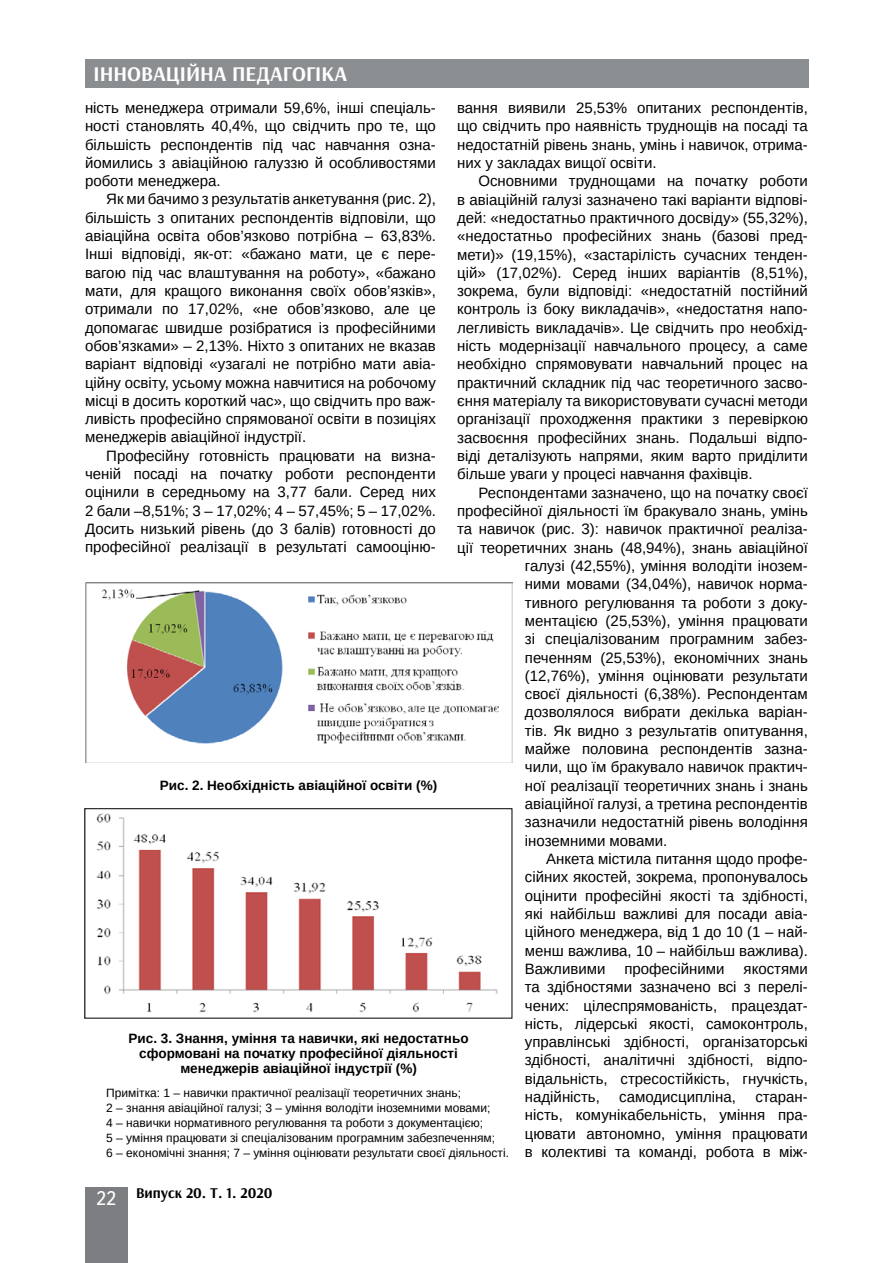
<style>
.page{position:relative;width:893px;height:1263px;background:#fff}
.page>*{position:absolute;margin:0;border:0;box-sizing:border-box;transform-origin:0 0}
.t1{font:700 21px "Arsenal";color:#fff}
.t2{font:15px/18.3px "Arimo";color:#000;text-align:justify}
.t3{font:700 15px "Arsenal";color:#000}
.t4{font:700 13.5px/15px "Arimo";color:#000;text-align:center}
.t5{font:12px/15px "Arimo";color:#000}
.s1{font-family:"Ukrainian Text";font-weight:400;font-size:19.5px;color:#fff}
</style>
<div class="page">
<div style="left:85px;top:59px;width:723px;height:29px;background:#8b8e90"></div>
<div style="left:85px;top:1186px;width:43px;height:76px;background:#7d7e81"></div>
<img style="left:85px;top:582px;width:427px;height:180px">
<img style="left:96px;top:813px;width:402px;height:200px">
<div style="left:85px;top:808px;width:427px;height:210px;border:1px solid #000"></div>
<h1 class="t1" style="left:94px;top:61px;width:255px">ІННОВАЦІЙНА ПЕДАГОГІКА</h1>
<p class="t2" style="left:85px;top:99px;width:352px">ність менеджера отримали 59,6%, інші спеціаль&shy;ності становлять 40,4%, що свідчить про те, що більшість респондентів під час навчання озна&shy;йомились з авіаційною галуззю й особливостями роботи менеджера.</p>
<p class="t2" style="left:85px;top:190px;width:352px;text-indent:21px">Як ми бачимо з результатів анкетування (рис. 2), більшість з опитаних респондентів відповіли, що авіаційна освіта обов’язково потрібна – 63,83%.<br>Інші відповіді, як-от: «бажано мати, це є пере&shy;вагою під час влаштування на роботу», «бажано мати, для кращого виконання своїх обов’язків», отримали по 17,02%, «не обов’язково, але це допомагає швидше розібратися із професійними обов’язками» – 2,13%. Ніхто з опитаних не вказав варіант відповіді «узагалі не потрібно мати авіа&shy;ційну освіту, усьому можна навчитися на робочому місці в досить короткий час», що свідчить про важ&shy;ливість професійно спрямованої освіти в позиціях менеджерів авіаційної індустрії.</p>
<p class="t2" style="left:85px;top:446px;width:352px;text-indent:21px">Професійну готовність працювати на визна&shy;ченій посаді на початку роботи респонденти оцінили в середньому на 3,77 бали. Серед них 2 бали –8,51%; 3 – 17,02%; 4 – 57,45%; 5 – 17,02%.<br>Досить низький рівень (до 3 балів) готовності до професійної реалізації в результаті самооціню-</p>
<p class="t2" style="left:457px;top:99px;width:352px">вання виявили 25,53% опитаних респондентів, що свідчить про наявність труднощів на посаді та недостатній рівень знань, умінь і навичок, отрима&shy;них у закладах вищої освіти.</p>
<p class="t2" style="left:457px;top:172px;width:352px;text-indent:21px">Основними труднощами на початку роботи в авіаційній галузі зазначено такі варіанти відпові&shy;дей: «недостатньо практичного досвіду» (55,32%), «недостатньо професійних знань (базові пред&shy;мети)» (19,15%), «застарілість сучасних тенден&shy;цій» (17,02%). Серед інших варіантів (8,51%), зокрема, були відповіді: «недостатній постійний контроль із боку викладачів», «недостатня напо&shy;легливість викладачів». Це свідчить про необхід&shy;ність модернізації навчального процесу, а саме необхідно спрямовувати навчальний процес на практичний складник під час теоретичного засво&shy;єння матеріалу та використовувати сучасні методи організації проходження практики з перевіркою засвоєння професійних знань. Подальші відпо&shy;віді деталізують напрями, яким варто приділити більше уваги у процесі навчання фахівців.</p>
<p class="t2" style="left:478px;top:483px;width:331px">Респондентами зазначено, що на початку своєї</p>
<p class="t2" style="left:457px;top:502px;width:352px">професійної діяльності їм бракувало знань, умінь</p>
<p class="t2" style="left:457px;top:520px;width:352px">та навичок (рис. 3): навичок практичної реаліза-</p>
<p class="t2" style="left:457px;top:538px;width:352px">ції теоретичних знань (48,94%), знань авіаційної</p>
<p class="t2" style="left:525px;top:557px;width:285px">галузі (42,55%), уміння володіти інозем-</p>
<p class="t2" style="left:525px;top:575px;width:284px">ними мовами (34,04%), навичок норма-</p>
<p class="t2" style="left:525px;top:593px;width:284px">тивного регулювання та роботи з доку-</p>
<p class="t2" style="left:525px;top:612px;width:285px">ментацією (25,53%), уміння працювати</p>
<p class="t2" style="left:525px;top:630px;width:284px">зі спеціалізованим програмним забез-</p>
<p class="t2" style="left:525px;top:648px;width:284px">печенням (25,53%), економічних знань</p>
<p class="t2" style="left:525px;top:667px;width:285px">(12,76%), уміння оцінювати результати</p>
<p class="t2" style="left:525px;top:685px;width:284px">своєї діяльності (6,38%). Респондентам</p>
<p class="t2" style="left:525px;top:703px;width:285px">дозволялося вибрати декілька варіан-</p>
<p class="t2" style="left:525px;top:721px;width:284px">тів. Як видно з результатів опитування,</p>
<p class="t2" style="left:525px;top:740px;width:285px">майже половина респондентів зазна-</p>
<p class="t2" style="left:525px;top:758px;width:285px">чили, що їм бракувало навичок практич-</p>
<p class="t2" style="left:525px;top:776px;width:284px">ної реалізації теоретичних знань і знань</p>
<p class="t2" style="left:525px;top:795px;width:284px">авіаційної галузі, а третина респондентів</p>
<p class="t2" style="left:525px;top:813px;width:284px">зазначили недостатній рівень володіння</p>
<p class="t2" style="left:525px;top:831px;width:144px">іноземними мовами.</p>
<p class="t2" style="left:546px;top:850px;width:263px">Анкета містила питання щодо профе-</p>
<p class="t2" style="left:525px;top:868px;width:285px">сійних якостей, зокрема, пропонувалось</p>
<p class="t2" style="left:525px;top:886px;width:284px">оцінити професійні якості та здібності,</p>
<p class="t2" style="left:525px;top:905px;width:285px">які найбільш важливі для посади авіа-</p>
<p class="t2" style="left:525px;top:923px;width:284px">ційного менеджера, від 1 до 10 (1 – най-</p>
<p class="t2" style="left:525px;top:941px;width:284px">менш важлива, 10 – найбільш важлива).</p>
<p class="t2" style="left:525px;top:960px;width:82px">Важливими</p>
<p class="t2" style="left:624px;top:960px;width:102px">професійними</p>
<p class="t4" style="left:160px;top:778px;width:279px">Рис. 2. Необхідність авіаційної освіти (%)</p>
<p class="t2" style="left:525px;top:960px;width:285px;text-indent:219px">якостями та здібностями зазначено всі з перелі&shy;чених: цілеспрямованість, працездат&shy;ність, лідерські якості, самоконтроль, управлінські здібності, організаторські здібності, аналітичні здібності, відпо&shy;відальність, стресостійкість, гнучкість, надійність,</p>
<p class="t4" style="left:129px;top:1031px;width:342px">Рис. 3. Знання, уміння та навички, які недостатньо сформовані на початку професійної діяльності менеджерів авіаційної індустрії (%)</p>
<p class="t5" style="left:106px;top:1085px;width:404px">Примітка: 1 – навички практичної реалізації теоретичних знань;<br>2 – знання авіаційної галузі; 3 – уміння володіти іноземними мовами;<br>4 – навички нормативного регулювання та роботи з документацією;<br>5 – уміння працювати зі спеціалізованим програмним забезпеченням;<br>6 – економічні знання; 7 – уміння оцінювати результати своєї діяльності.</p>
<p class="t2" style="left:619px;top:1088px;width:118px">самодисципліна,</p>
<p class="t2" style="left:525px;top:1088px;width:285px;text-indent:230px">старан&shy;ність, комунікабельність, уміння пра&shy;цювати автономно, уміння працювати в колективі та команді, робота в між-</p>
<p class="t3" style="left:96px;top:1183px;width:178px"><span class="s1">22</span> Випуск 20. Т. 1. 2020</p>
</div>
